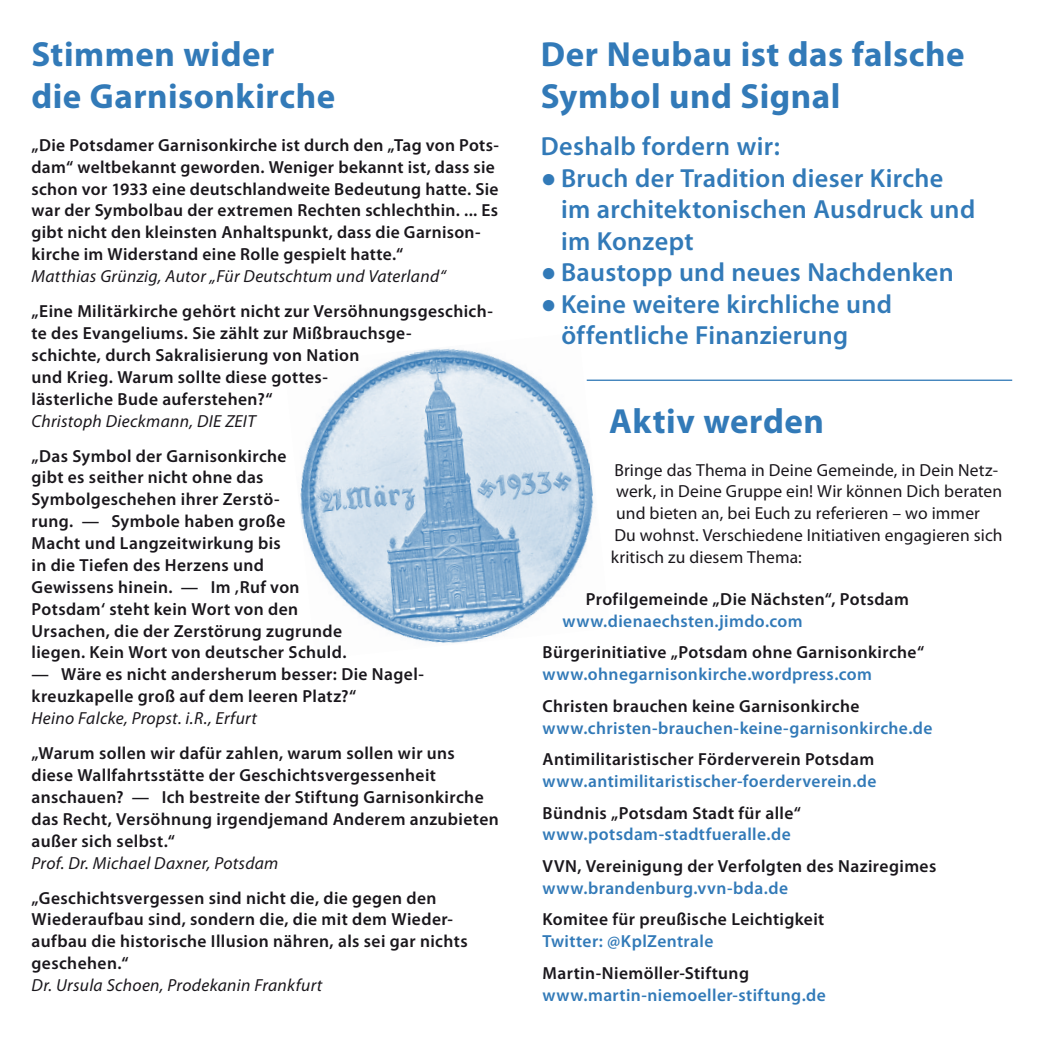
<style>
.page{position:relative;width:1042px;height:1042px;background:#fff}
.page>*{position:absolute;margin:0;border:0;box-sizing:border-box;transform-origin:0 0}
.t1{font:700 35px/42px "Myriad Pro";letter-spacing:.015em;color:#327ab8}
.t2{font:600 26.25px/31.5px "Myriad Pro";letter-spacing:.015em;color:#327ab8}
.t3{font:600 17.5px/21.9px "Myriad Pro";letter-spacing:.02em;color:#1a171c}
.t4{font:600 17.5px "Myriad Pro";letter-spacing:.02em;color:#327ab8}
.t5{font:17.5px "Myriad Pro";letter-spacing:.01em;color:#1a171c}
.t6{font:italic 17.5px "Myriad Pro";letter-spacing:.02em;color:#1a171c}
.s1{font-family:"Arial";font-weight:700}
</style>
<div class="page">
<img style="left:300px;top:348px;width:294px;height:295px">
<hr style="left:587px;top:379px;width:425px;height:2px;background:#327ab8">
<h1 class="t1" style="left:32px;top:32px;width:305px">Stimmen wider<br>die Garnisonkirche</h1>
<p class="t3" style="left:32px;top:134px;width:469px">„Die Potsdamer Garnisonkirche ist durch den „Tag von Pots&shy;dam“ weltbekannt geworden. Weniger bekannt ist, dass sie schon vor 1933 eine deutschlandweite Bedeutung hatte. Sie war der Symbolbau der extremen Rechten schlechthin. ... Es gibt nicht den kleinsten Anhaltspunkt, dass die Garnison&shy;kirche im Widerstand eine Rolle gespielt hatte.“</p>
<p class="t6" style="left:32px;top:265px;width:416px">Matthias Grünzig, Autor „Für Deutschtum und Vaterland“</p>
<p class="t3" style="left:32px;top:300px;width:463px">„Eine Militärkirche gehört nicht zur Versöhnungsgeschich&shy;te des Evangeliums. Sie zählt zur Mißbrauchsge-<br>schichte, durch Sakralisierung von Nation<br>und Krieg. Warum sollte diese gottes-<br>lästerliche Bude auferstehen?“</p>
<p class="t6" style="left:32px;top:410px;width:226px">Christoph Dieckmann, DIE ZEIT</p>
<p class="t3" style="left:32px;top:444px;width:316px">„Das Symbol der Garnisonkirche<br>gibt es seither nicht ohne das<br>Symbolgeschehen ihrer Zerstö-<br>rung. — Symbole haben große<br>Macht und Langzeitwirkung bis<br>in die Tiefen des Herzens und<br>Gewissens hinein. — Im ‚Ruf von<br>Potsdam‘ steht kein Wort von den<br>Ursachen, die der Zerstörung zugrunde liegen. Kein Wort von deutscher Schuld.</p>
<p class="t3" style="left:32px;top:663px;width:394px">— Wäre es nicht andersherum besser: Die Nagel&shy;kreuzkapelle groß auf dem leeren Platz?“</p>
<p class="t6" style="left:32px;top:707px;width:227px">Heino Falcke, Propst. i.R., Erfurt</p>
<p class="t3" style="left:32px;top:742px;width:469px">„Warum sollen wir dafür zahlen, warum sollen wir uns diese Wallfahrtsstätte der Geschichtsvergessenheit anschauen? — Ich bestreite der Stiftung Garnisonkirche das Recht, Versöhnung irgendjemand Anderem anzubieten außer sich selbst.“</p>
<p class="t6" style="left:32px;top:852px;width:248px">Prof. Dr. Michael Daxner, Potsdam</p>
<p class="t3" style="left:32px;top:886px;width:438px">„Geschichtsvergessen sind nicht die, die gegen den Wiederaufbau sind, sondern die, die mit dem Wieder&shy;aufbau die historische Illusion nähren, als sei gar nichts geschehen.“</p>
<p class="t6" style="left:32px;top:974px;width:292px">Dr. Ursula Schoen, Prodekanin Frankfurt</p>
<h1 class="t1" style="left:541px;top:32px;width:425px">Der Neubau ist das falsche<br>Symbol und Signal</h1>
<h2 class="t2" style="left:541px;top:130px;width:241px">Deshalb fordern wir:</h2>
<h2 class="t2" style="left:561px;top:161px;width:416px;text-indent:-20px"><span class="s1">●</span> Bruch der Tradition dieser Kirche im architektonischen Ausdruck und im Konzept</h2>
<h2 class="t2" style="left:541px;top:256px;width:415px"><span class="s1">●</span> Baustopp und neues Nachdenken</h2>
<h2 class="t2" style="left:561px;top:287px;width:332px;text-indent:-21px"><span class="s1">●</span> Keine weitere kirchliche und öffentliche Finanzierung</h2>
<h1 class="t1" style="left:609px;top:399px;width:217px">Aktiv werden</h1>
<p class="t5" style="left:614px;top:459px;width:385px">Bringe das Thema in Deine Gemeinde, in Dein Netz-</p>
<p class="t5" style="left:616px;top:481px;width:388px">werk, in Deine Gruppe ein! Wir können Dich beraten</p>
<p class="t5" style="left:616px;top:502px;width:365px">und bieten an, bei Euch zu referieren – wo immer</p>
<p class="t5" style="left:614px;top:524px;width:390px">Du wohnst. Verschiedene Initiativen engagieren sich</p>
<p class="t5" style="left:611px;top:546px;width:192px">kritisch zu diesem Thema:</p>
<p class="t3" style="left:586px;top:588px;width:325px">Profilgemeinde „Die Nächsten“, Potsdam</p>
<p class="t4" style="left:562px;top:610px;width:242px">www.dienaechsten.jimdo.com</p>
<p class="t3" style="left:542px;top:641px;width:383px">Bürgerinitiative „Potsdam ohne Garnisonkirche“</p>
<p class="t4" style="left:542px;top:663px;width:331px">www.ohnegarnisonkirche.wordpress.com</p>
<p class="t3" style="left:542px;top:694px;width:318px">Christen brauchen keine Garnisonkirche</p>
<p class="t4" style="left:542px;top:717px;width:391px">www.christen-brauchen-keine-garnisonkirche.de</p>
<p class="t3" style="left:542px;top:748px;width:333px">Antimilitaristischer Förderverein Potsdam</p>
<p class="t4" style="left:542px;top:770px;width:335px">www.antimilitaristischer-foerderverein.de</p>
<p class="t3" style="left:542px;top:801px;width:260px">Bündnis „Potsdam Stadt für alle“</p>
<p class="t4" style="left:542px;top:823px;width:250px">www.potsdam-stadtfueralle.de</p>
<p class="t3" style="left:542px;top:855px;width:395px">VVN, Vereinigung der Verfolgten des Naziregimes</p>
<p class="t4" style="left:542px;top:877px;width:247px">www.brandenburg.vvn-bda.de</p>
<p class="t3" style="left:542px;top:908px;width:283px">Komitee für preußische Leichtigkeit</p>
<p class="t4" style="left:542px;top:930px;width:172px">Twitter: @KplZentrale</p>
<p class="t3" style="left:542px;top:961px;width:208px">Martin-Niemöller-Stiftung</p>
<p class="t4" style="left:542px;top:983px;width:285px">www.martin-niemoeller-stiftung.de</p>
</div>
